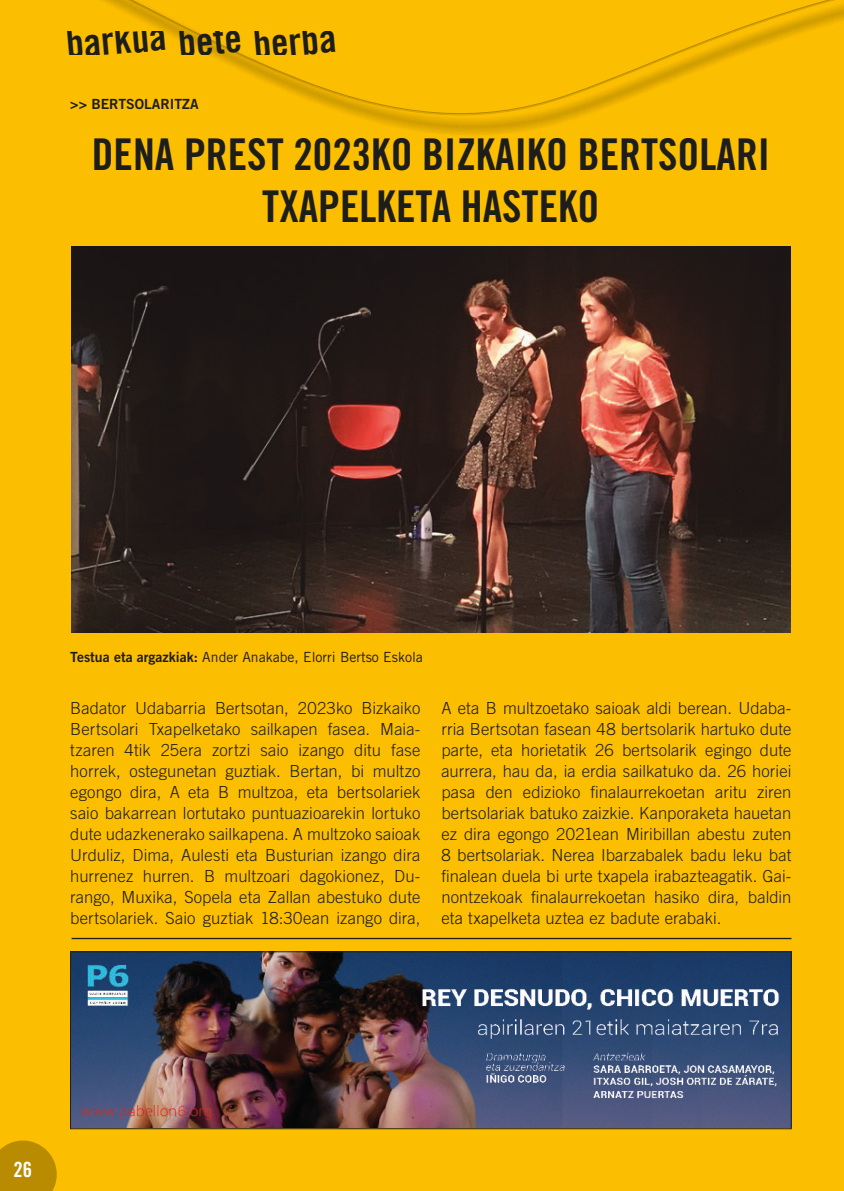
<style>
.page{position:relative;width:844px;height:1191px;background:#fff}
.page>*{position:absolute;margin:0;border:0;box-sizing:border-box;transform-origin:0 0}
.t1{font:43.75px/52.5px "Trade Gothic LT Std Bd Cn 20";color:#1d1d1b;text-align:center}
.t2{font:39.38px "Trade Gothic LT Std Bd Cn 20";color:#1d1d1b}
.t3{font:21px "Trade Gothic LT Std Bd Cn 20";color:#fff}
.testua{font:300 16.62px/21px "Trade Gothic LT Std";letter-spacing:.005em;color:#1d1d1b;text-align:justify}
.t4{font:14px "Trade Gothic LT Std";color:#1d1d1b}
.t5{font:14px "Trade Gothic LT Std Bd 2";color:#1d1d1b}
.s1{font-family:"Trade Gothic LT Std Bd 2"}
</style>
<div class="page">
<div style="left:0;top:0;width:843px;height:1191px;background:#fcbe00"></div>
<svg style="left:102px;top:0;width:741px;height:134px"></svg>
<img style="left:72px;top:953px;width:717px;height:174px">
<div style="left:70px;top:951px;width:721px;height:178px;border:1px solid #1d1d1b"></div>
<hr style="left:72px;top:938px;width:719px;height:1px;background:#1d1d1b">
<img style="left:72px;top:246px;width:717px;height:386px">
<svg style="left:0;top:1140px;width:57px;height:51px"></svg>
<p class="t2" style="left:64px;top:21px;width:266px;rotate:-5deg">barkua bete berba</p>
<p class="t2" style="left:67px;top:29px;width:266px;rotate:-5deg">barkua bete berba</p>
<p class="t2" style="left:70px;top:37px;width:266px;rotate:-5deg">barkua bete berba</p>
<p class="t5" style="left:70px;top:95px;width:130px">&gt;&gt; BERTSOLARITZA</p>
<p class="t1" style="left:92px;top:127px;width:679px">DENA PREST 2023KO BIZKAIKO BERTSOLARI<br>TXAPELKETA HASTEKO</p>
<p class="t4" style="left:70px;top:648px;width:354px"><span class="s1">Testua eta argazkiak:</span> Ander Anakabe, Elorri Bertso Eskola</p>
<p class="testua" style="left:70px;top:697px;width:351px">Badator Udabarria Bertsotan, 2023ko Bizkaiko Bertsolari Txapelketako sailkapen fasea. Maia&shy;tzaren 4tik 25era zortzi saio izango ditu fase horrek, ostegunetan guztiak. Bertan, bi multzo egongo dira, A eta B multzoa, eta bertsolariek saio bakarrean lortutako puntuazioarekin lortuko dute udazkenerako sailkapena. A multzoko saioak Urduliz, Dima, Aulesti eta Busturian izango dira hurrenez hurren. B multzoari dagokionez, Du&shy;rango, Muxika, Sopela eta Zallan abestuko dute bertsolariek. Saio guztiak 18:30ean izango dira,</p>
<p class="testua" style="left:441px;top:697px;width:351px">A eta B multzoetako saioak aldi berean. Udaba&shy;rria Bertsotan fasean 48 bertsolarik hartuko dute parte, eta horietatik 26 bertsolarik egingo dute aurrera, hau da, ia erdia sailkatuko da. 26 horiei pasa den edizioko finalaurrekoetan aritu ziren bertsolariak batuko zaizkie. Kanporaketa hauetan ez dira egongo 2021ean Miribillan abestu zuten 8 bertsolariak. Nerea Ibarzabalek badu leku bat finalean duela bi urte txapela irabazteagatik. Gai&shy;nontzekoak finalaurrekoetan hasiko dira, baldin eta txapelketa uztea ez badute erabaki.</p>
<p class="t3" style="left:14px;top:1157px;width:20px">26</p>
</div>
